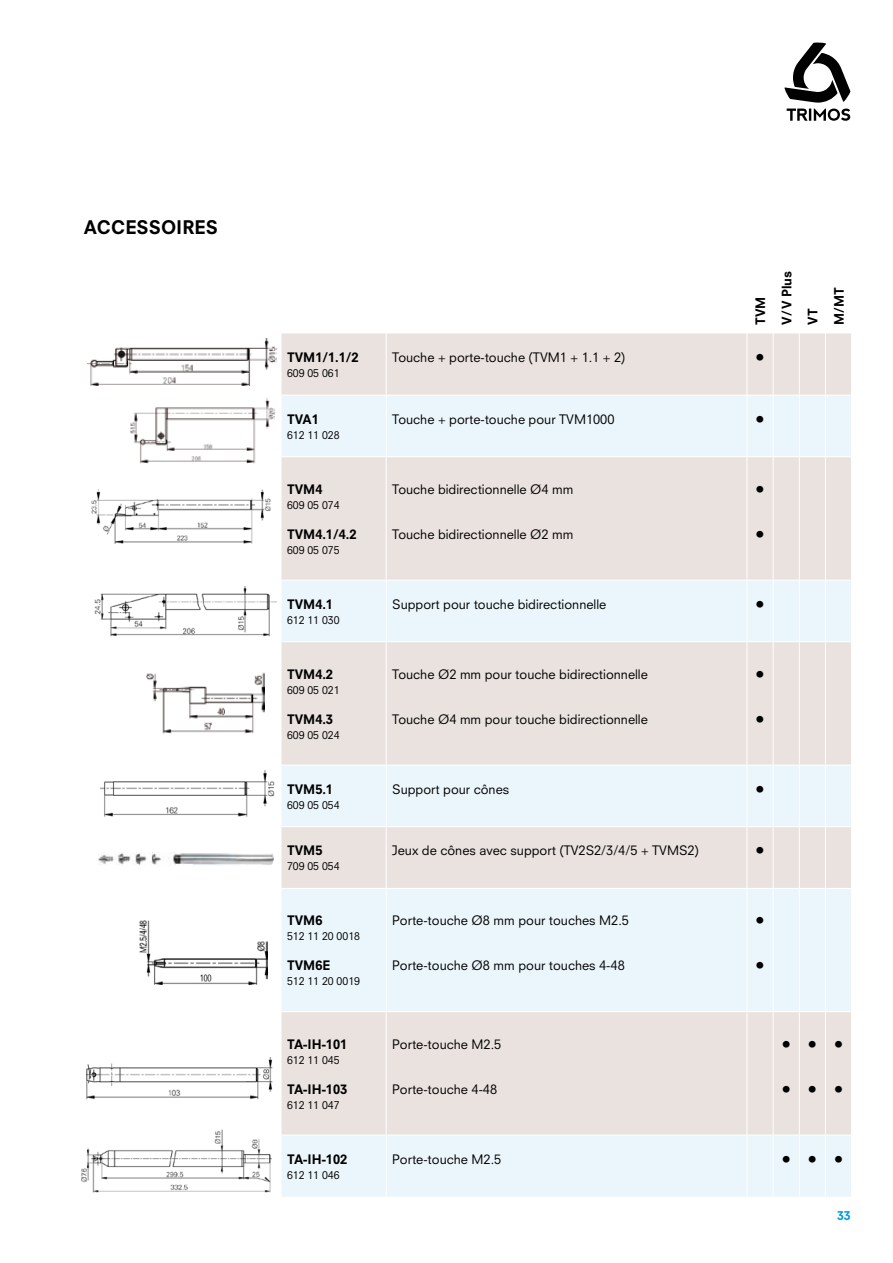
<style>
.page{position:relative;width:893px;height:1263px;background:#fff}
.page>*{position:absolute;margin:0;border:0;box-sizing:border-box;transform-origin:0 0}
.t1{font:800 18.3px "Neuzeit S";color:#000}
.t2{font:800 18px "Neuzeit S";color:#000}
.t3{font:12.75px "Neuzeit S";color:#000}
.t4{font:800 12.75px/26.1px "Neuzeit S";color:#000}
.t5{font:800 12px "Neuzeit S";color:#009ee0}
.t6{font:10.5px "Neuzeit S";color:#000}
</style>
<div class="page">
<svg style="left:784px;top:42px;width:66px;height:79px"></svg>
<img style="left:87px;top:339px;width:189px;height:46px">
<img style="left:130px;top:398px;width:145px;height:66px">
<img style="left:91px;top:490px;width:180px;height:54px">
<img style="left:94px;top:586px;width:182px;height:51px">
<img style="left:100px;top:771px;width:175px;height:46px">
<img style="left:140px;top:920px;width:128px;height:65px">
<img style="left:86px;top:1058px;width:187px;height:42px">
<img style="left:99px;top:853px;width:175px;height:12px">
<img style="left:147px;top:672px;width:118px;height:62px">
<img style="left:81px;top:1129px;width:190px;height:63px">
<div style="left:282px;top:333px;width:569px;height:62px;background:#e9e2de"></div>
<svg style="left:282px;top:396px;width:569px;height:801px;background:#eaebeb"></svg>
<hr style="left:386px;top:333px;width:1px;height:62px;background:#fff">
<hr style="left:747px;top:333px;width:1px;height:62px;background:#fff">
<hr style="left:773px;top:333px;width:1px;height:62px;background:#fff">
<hr style="left:799px;top:333px;width:1px;height:62px;background:#fff">
<hr style="left:825px;top:333px;width:1px;height:62px;background:#fff">
<hr style="left:386px;top:457px;width:1px;height:123px;background:#fff">
<hr style="left:747px;top:457px;width:1px;height:123px;background:#fff">
<hr style="left:773px;top:457px;width:1px;height:123px;background:#fff">
<hr style="left:799px;top:457px;width:1px;height:123px;background:#fff">
<hr style="left:825px;top:457px;width:1px;height:123px;background:#fff">
<hr style="left:386px;top:642px;width:1px;height:123px;background:#fff">
<hr style="left:747px;top:642px;width:1px;height:123px;background:#fff">
<hr style="left:773px;top:642px;width:1px;height:123px;background:#fff">
<hr style="left:799px;top:642px;width:1px;height:123px;background:#fff">
<hr style="left:825px;top:642px;width:1px;height:123px;background:#fff">
<hr style="left:386px;top:827px;width:1px;height:61px;background:#fff">
<hr style="left:747px;top:827px;width:1px;height:61px;background:#fff">
<hr style="left:773px;top:827px;width:1px;height:61px;background:#fff">
<hr style="left:799px;top:827px;width:1px;height:61px;background:#fff">
<hr style="left:825px;top:827px;width:1px;height:61px;background:#fff">
<hr style="left:386px;top:1012px;width:1px;height:123px;background:#fff">
<hr style="left:747px;top:1012px;width:1px;height:123px;background:#fff">
<hr style="left:773px;top:1012px;width:1px;height:123px;background:#fff">
<hr style="left:799px;top:1012px;width:1px;height:123px;background:#fff">
<hr style="left:825px;top:1012px;width:1px;height:123px;background:#fff">
<hr style="left:386px;top:395px;width:1px;height:61px;background:#fff">
<hr style="left:747px;top:395px;width:1px;height:61px;background:#fff">
<hr style="left:773px;top:395px;width:1px;height:61px;background:#fff">
<hr style="left:799px;top:395px;width:1px;height:61px;background:#fff">
<hr style="left:825px;top:395px;width:1px;height:61px;background:#fff">
<hr style="left:386px;top:580px;width:1px;height:61px;background:#fff">
<hr style="left:747px;top:580px;width:1px;height:61px;background:#fff">
<hr style="left:773px;top:580px;width:1px;height:61px;background:#fff">
<hr style="left:799px;top:580px;width:1px;height:61px;background:#fff">
<hr style="left:825px;top:580px;width:1px;height:61px;background:#fff">
<hr style="left:386px;top:765px;width:1px;height:61px;background:#fff">
<hr style="left:747px;top:765px;width:1px;height:61px;background:#fff">
<hr style="left:773px;top:765px;width:1px;height:61px;background:#fff">
<hr style="left:799px;top:765px;width:1px;height:61px;background:#fff">
<hr style="left:825px;top:765px;width:1px;height:61px;background:#fff">
<hr style="left:386px;top:889px;width:1px;height:122px;background:#fff">
<hr style="left:747px;top:889px;width:1px;height:122px;background:#fff">
<hr style="left:773px;top:889px;width:1px;height:122px;background:#fff">
<hr style="left:799px;top:889px;width:1px;height:122px;background:#fff">
<hr style="left:825px;top:889px;width:1px;height:122px;background:#fff">
<hr style="left:386px;top:1135px;width:1px;height:62px;background:#fff">
<hr style="left:747px;top:1135px;width:1px;height:62px;background:#fff">
<hr style="left:773px;top:1135px;width:1px;height:62px;background:#fff">
<hr style="left:799px;top:1135px;width:1px;height:62px;background:#fff">
<hr style="left:825px;top:1135px;width:1px;height:62px;background:#fff">
<hr style="left:281px;top:456px;width:105px;height:1px;background:#fff">
<hr style="left:386px;top:456px;width:361px;height:1px;background:#fff">
<svg style="left:747px;top:456px;width:104px;height:1px"></svg>
<hr style="left:281px;top:580px;width:105px;height:1px;background:#fff">
<hr style="left:386px;top:580px;width:361px;height:1px;background:#fff">
<svg style="left:748px;top:580px;width:103px;height:1px"></svg>
<hr style="left:281px;top:641px;width:105px;height:1px;background:#fff">
<hr style="left:386px;top:641px;width:361px;height:1px;background:#fff">
<svg style="left:747px;top:641px;width:104px;height:1px"></svg>
<hr style="left:281px;top:765px;width:105px;height:1px;background:#fff">
<hr style="left:386px;top:765px;width:361px;height:1px;background:#fff">
<svg style="left:748px;top:765px;width:103px;height:1px"></svg>
<hr style="left:281px;top:826px;width:105px;height:1px;background:#fff">
<hr style="left:386px;top:826px;width:361px;height:1px;background:#fff">
<svg style="left:747px;top:826px;width:104px;height:1px"></svg>
<hr style="left:281px;top:888px;width:105px;height:1px;background:#fff">
<hr style="left:386px;top:888px;width:361px;height:1px;background:#fff">
<svg style="left:747px;top:888px;width:104px;height:1px"></svg>
<hr style="left:281px;top:1011px;width:105px;height:1px;background:#fff">
<hr style="left:386px;top:1011px;width:361px;height:1px;background:#fff">
<svg style="left:747px;top:1011px;width:104px;height:1px"></svg>
<hr style="left:281px;top:1135px;width:105px;height:1px;background:#fff">
<hr style="left:386px;top:1135px;width:361px;height:1px;background:#fff">
<svg style="left:748px;top:1135px;width:103px;height:1px"></svg>
<h1 class="t1" style="left:84px;top:216px;width:136px">ACCESSOIRES</h1>
<p class="t4" style="left:747px;top:325px;width:56px;rotate:-90deg">TVM<br>V/V Plus<br>VT<br>M/MT</p>
<p class="t4" style="left:287px;top:344px;width:73px">TVM1/1.1/2</p>
<p class="t6" style="left:287px;top:367px;width:54px">609 05 061</p>
<p class="t3" style="left:392px;top:349px;width:235px">Touche + porte-touche (TVM1 + 1.1 + 2)</p>
<h2 class="t2" style="left:756px;top:346px;width:10px">•</h2>
<p class="t4" style="left:287px;top:406px;width:33px">TVA1</p>
<p class="t6" style="left:287px;top:428px;width:54px">612 11 028</p>
<p class="t3" style="left:392px;top:411px;width:224px">Touche + porte-touche pour TVM1000</p>
<h2 class="t2" style="left:756px;top:408px;width:10px">•</h2>
<p class="t4" style="left:287px;top:476px;width:37px">TVM4</p>
<p class="t6" style="left:287px;top:498px;width:54px">609 05 074</p>
<p class="t4" style="left:287px;top:521px;width:71px">TVM4.1/4.2</p>
<p class="t6" style="left:287px;top:543px;width:54px">609 05 075</p>
<p class="t3" style="left:392px;top:481px;width:183px">Touche bidirectionnelle Ø4 mm</p>
<p class="t3" style="left:392px;top:526px;width:183px">Touche bidirectionnelle Ø2 mm</p>
<h2 class="t2" style="left:756px;top:478px;width:10px">•</h2>
<h2 class="t2" style="left:756px;top:523px;width:10px">•</h2>
<p class="t4" style="left:287px;top:591px;width:48px">TVM4.1</p>
<p class="t6" style="left:287px;top:613px;width:54px">612 11 030</p>
<p class="t3" style="left:392px;top:596px;width:216px">Support pour touche bidirectionnelle</p>
<h2 class="t2" style="left:756px;top:593px;width:10px">•</h2>
<p class="t4" style="left:287px;top:661px;width:48px">TVM4.2</p>
<p class="t6" style="left:287px;top:683px;width:54px">609 05 021</p>
<p class="t4" style="left:287px;top:706px;width:48px">TVM4.3</p>
<p class="t6" style="left:287px;top:728px;width:54px">609 05 024</p>
<p class="t3" style="left:392px;top:666px;width:257px">Touche Ø2 mm pour touche bidirectionnelle</p>
<p class="t3" style="left:392px;top:711px;width:257px">Touche Ø4 mm pour touche bidirectionnelle</p>
<h2 class="t2" style="left:756px;top:663px;width:10px">•</h2>
<h2 class="t2" style="left:756px;top:708px;width:10px">•</h2>
<p class="t4" style="left:287px;top:776px;width:48px">TVM5.1</p>
<p class="t6" style="left:287px;top:798px;width:54px">609 05 054</p>
<p class="t3" style="left:392px;top:781px;width:118px">Support pour cônes</p>
<h2 class="t2" style="left:756px;top:778px;width:10px">•</h2>
<p class="t4" style="left:287px;top:837px;width:37px">TVM5</p>
<p class="t6" style="left:287px;top:860px;width:54px">709 05 054</p>
<p class="t3" style="left:392px;top:843px;width:308px">Jeux de cônes avec support (TV2S2/3/4/5 + TVMS2)</p>
<h2 class="t2" style="left:756px;top:840px;width:10px">•</h2>
<p class="t4" style="left:287px;top:907px;width:37px">TVM6</p>
<p class="t6" style="left:287px;top:930px;width:74px">512 11 20 0018</p>
<p class="t4" style="left:287px;top:952px;width:45px">TVM6E</p>
<p class="t6" style="left:287px;top:975px;width:74px">512 11 20 0019</p>
<p class="t3" style="left:392px;top:913px;width:238px">Porte-touche Ø8 mm pour touches M2.5</p>
<p class="t3" style="left:392px;top:958px;width:234px">Porte-touche Ø8 mm pour touches 4-48</p>
<h2 class="t2" style="left:756px;top:910px;width:10px">•</h2>
<h2 class="t2" style="left:756px;top:955px;width:10px">•</h2>
<p class="t4" style="left:287px;top:1031px;width:62px">TA-IH-101</p>
<p class="t6" style="left:287px;top:1053px;width:54px">612 11 045</p>
<p class="t4" style="left:287px;top:1076px;width:62px">TA-IH-103</p>
<p class="t6" style="left:287px;top:1098px;width:54px">612 11 047</p>
<p class="t3" style="left:392px;top:1036px;width:111px">Porte-touche M2.5</p>
<p class="t3" style="left:392px;top:1081px;width:106px">Porte-touche 4-48</p>
<h2 class="t2" style="left:782px;top:1033px;width:10px">•</h2>
<h2 class="t2" style="left:782px;top:1078px;width:10px">•</h2>
<h2 class="t2" style="left:808px;top:1033px;width:10px">•</h2>
<h2 class="t2" style="left:808px;top:1078px;width:10px">•</h2>
<h2 class="t2" style="left:834px;top:1033px;width:10px">•</h2>
<h2 class="t2" style="left:834px;top:1078px;width:10px">•</h2>
<p class="t4" style="left:287px;top:1146px;width:62px">TA-IH-102</p>
<p class="t6" style="left:287px;top:1168px;width:54px">612 11 046</p>
<p class="t3" style="left:392px;top:1151px;width:111px">Porte-touche M2.5</p>
<h2 class="t2" style="left:782px;top:1148px;width:63px">•••</h2>
<p class="t5" style="left:837px;top:1209px;width:15px">33</p>
</div>
